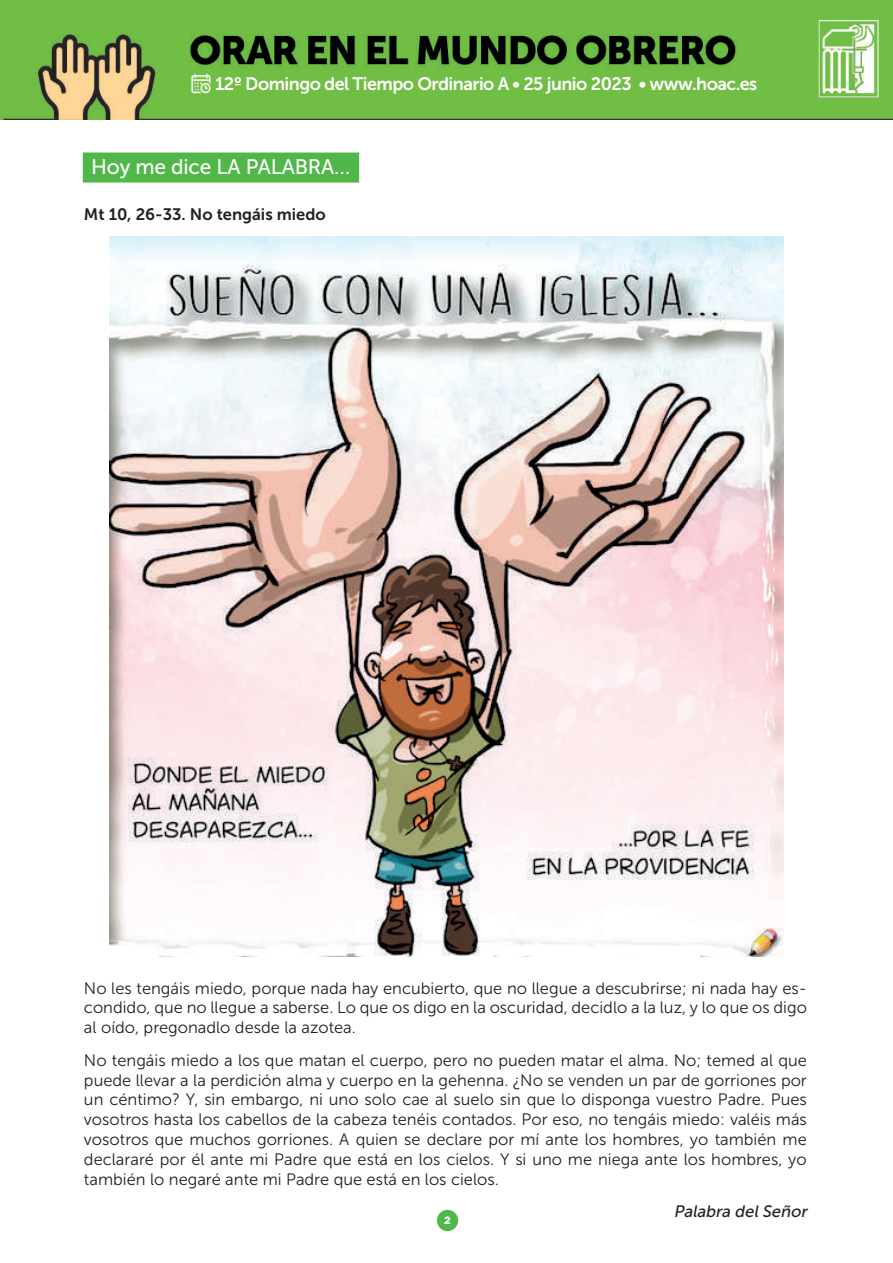
<style>
.page{position:relative;width:893px;height:1263px;background:#fff}
.page>*{position:absolute;margin:0;border:0;box-sizing:border-box;transform-origin:0 0}
.t1{font:21px "Museo Sans 500";letter-spacing:-.01em;color:#fff}
.t2{font:18px "Museo Sans 700";letter-spacing:-.03em;color:#fff}
.t3{font:16.5px/19.8px "Museo Sans 300";color:#231f20;text-align:justify}
.t4{font:16.5px "Museo Sans 700";color:#231f20}
.t5{font:italic 16.5px "Museo Sans 500";color:#231f20}
.t6{font:900 10.5px "Gotham HTF";color:#fff}
</style>
<div class="page">
<img style="left:0;top:0;width:893px;height:119px">
<div style="left:437px;top:1210px;width:21px;height:21px;background:#4fb848;border-radius:50%"></div>
<img style="left:110px;top:236px;width:673px;height:721px">
<div style="left:83px;top:153px;width:276px;height:30px;background:#4fb848"></div>
<p class="t2" style="left:215px;top:74px;width:544px">12º Domingo del Tiempo Ordinario A • 25 junio 2023 • www.hoac.es</p>
<p class="t1" style="left:91px;top:155px;width:261px">Hoy me dice LA PALABRA…</p>
<p class="t4" style="left:84px;top:205px;width:243px">Mt 10, 26-33. No tengáis miedo</p>
<p class="t3" style="left:84px;top:978px;width:724px">No les tengáis miedo, porque nada hay encubierto, que no llegue a descubrirse; ni nada hay es&shy;condido, que no llegue a saberse. Lo que os digo en la oscuridad, decidlo a la luz, y lo que os digo al oído, pregonadlo desde la azotea.</p>
<p class="t3" style="left:84px;top:1050px;width:724px">No tengáis miedo a los que matan el cuerpo, pero no pueden matar el alma. No; temed al que puede llevar a la perdición alma y cuerpo en la gehenna. ¿No se venden un par de gorriones por un céntimo? Y, sin embargo, ni uno solo cae al suelo sin que lo disponga vuestro Padre. Pues vosotros hasta los cabellos de la cabeza tenéis contados. Por eso, no tengáis miedo: valéis más vosotros que muchos gorriones. A quien se declare por mí ante los hombres, yo también me declararé por él ante mi Padre que está en los cielos. Y si uno me niega ante los hombres, yo también lo negaré ante mi Padre que está en los cielos.</p>
<p class="t5" style="left:674px;top:1202px;width:138px">Palabra del Señor</p>
<p class="t6" style="left:444px;top:1214px;width:8px">2</p>
</div>
